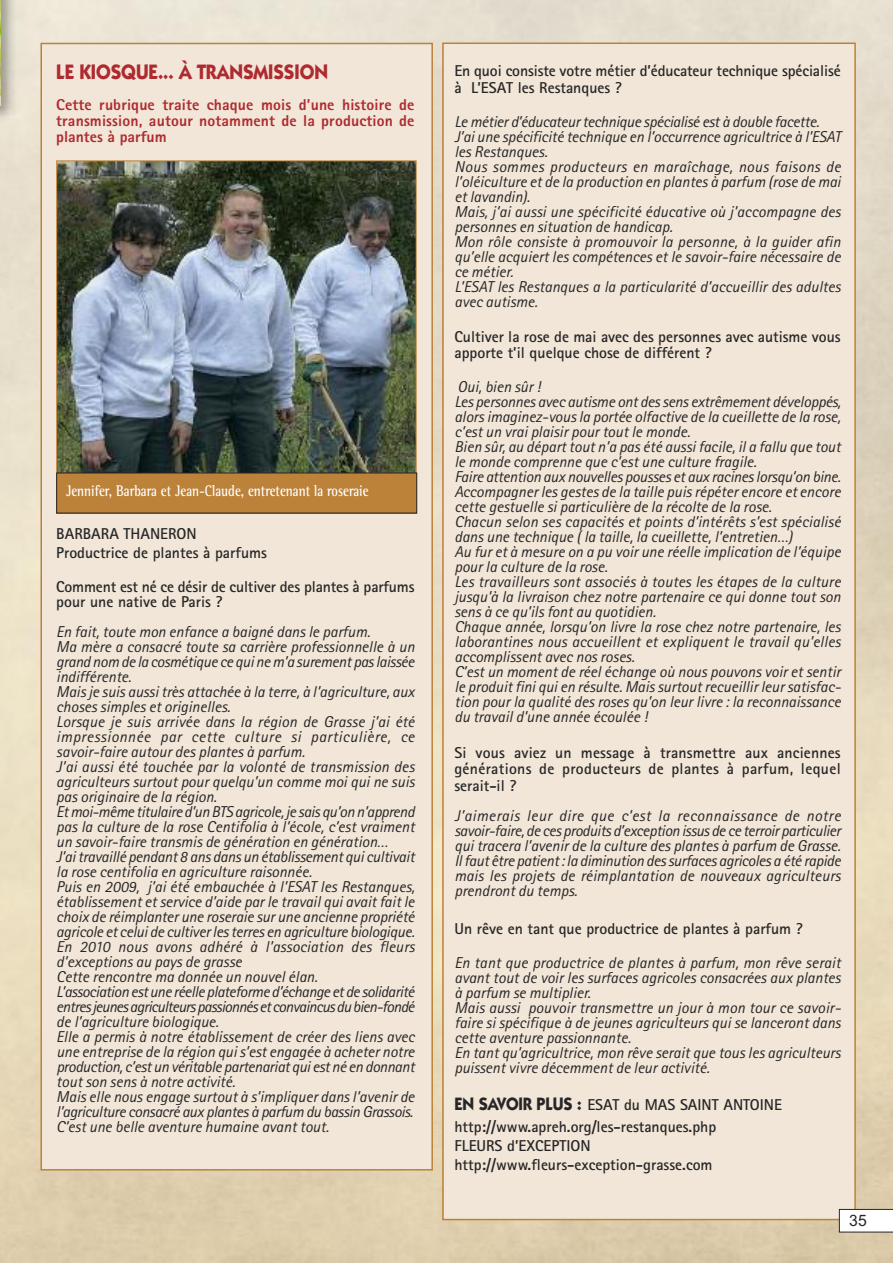
<style>
.page{position:relative;width:893px;height:1263px;background:#fff}
.page>*{position:absolute;margin:0;border:0;box-sizing:border-box;transform-origin:0 0}
.t1{font:700 21px "Itc Kabel";color:#ae2a30;scale:.9 1}
.t2{font:italic 15.75px/15px "Rotis Sans Serif";color:#272627}
.t3{font:700 15.75px/16.5px "Rotis Sans Serif";color:#272627}
.t4{font:800 15.75px/16px "Rotis Sans Serif";letter-spacing:.01em;color:#ae2a30;text-align:justify}
.t5{font:700 15.75px "Rotis Semi Serif";color:#fff;scale:.8 1}
.t6{font:15.75px "Arial";color:#272627}
.s1{font-family:"Itc Kabel";font-size:18px}
</style>
<div class="page">
<img style="left:0;top:0;width:893px;height:1263px">
<div style="left:444px;top:44px;width:410px;height:1175px;background:#f1e6d7"></div>
<svg style="left:839px;top:1209px;width:54px;height:23px"></svg>
<img style="left:0;top:0;width:1px;height:106px">
<div style="left:42px;top:44px;width:389px;height:1125px;background:#f1e6d7"></div>
<div style="left:40px;top:43px;width:393px;height:1127px;border:2px solid #bc8239"></div>
<img style="left:58px;top:162px;width:357px;height:311px">
<div style="left:57px;top:473px;width:360px;height:40px;background:#bc8239"></div>
<h1 class="t1" style="left:56px;top:64px;width:303px">LE KIOSQUE... À TRANSMISSION</h1>
<p class="t4" style="left:56px;top:98px;width:360px">Cette rubrique traite chaque mois d’une histoire de transmission, autour notamment de la production de plantes à parfum</p>
<p class="t5" style="left:66px;top:485px;width:380px">Jennifer, Barbara et Jean-Claude, entretenant la roseraie</p>
<p class="t3" style="left:56px;top:526px;width:212px;line-height:18.9px">BARBARA THANERON<br>Productrice de plantes à parfums</p>
<p class="t3" style="left:56px;top:580px;width:360px;line-height:15px">Comment est né ce désir de cultiver des plantes à parfums pour une native de Paris ?</p>
<p class="t2" style="left:56px;top:625px;width:360px">En fait, toute mon enfance a baigné dans le parfum.<br>Ma mère a consacré toute sa carrière professionnelle à un grand nomde la cosmétique ce qui nem’a surement paslaissée indifférente.<br>Maisje suis aussi très attachée à la terre, à l’agriculture, aux choses simples et originelles.<br>Lorsque je suis arrivée dans la région de Grasse j’ai été impressionnée par cette culture si particulière, ce savoir-faire autour des plantes à parfum.<br>J’ai aussi été touchée par la volonté de transmission des agriculteurs surtout pour quelqu’un comme moi qui ne suis pas originaire de la région.<br>Etmoi-même titulaire d’unBTS agricole, je sais qu’on n’apprend pas la culture de la rose Centifolia à l’école, c’est vraiment un savoir-faire transmis de génération en génération…<br>J’ai travaillé pendant 8 ans dans un établissement qui cultivait la rose centifolia en agriculture raisonnée.<br>Puis en 2009, j’ai été embauchée à l’ESAT les Restanques, établissement et service d’aide par le travail qui avait fait le choix de réimplanter une roseraie sur une ancienne propriété agricole et celui de cultiver les terres en agriculture biologique.<br>En 2010 nous avons adhéré à l’association des fleurs d’exceptions au pays de grasse<br>Cette rencontre ma donnée un nouvel élan.<br>L’associationestune réelle plateforme d’échange et de solidarité entresjeunesagriculteurspassionnésetconvaincusdubien-fondé de l’agriculture biologique.<br>Elle a permis à notre établissement de créer des liens avec une entreprise de la région qui s’est engagée à acheter notre production, c’est un véritable partenariat qui est né en donnant tout son sens à notre activité.<br>Mais elle nous engage surtout à s’impliquer dans l’avenir de l’agriculture consacré aux plantes à parfum du bassin Grassois.<br>C’est une belle aventure humaine avant tout.</p>
<p class="t3" style="left:454px;top:64px;width:388px">En quoi consiste votre métier d’éducateur technique spécialisé à L’ESAT les Restanques ?</p>
<p class="t2" style="left:454px;top:115px;width:388px">Le métier d’éducateur technique spécialisé est à double facette.<br>J’ai une spécificité technique en l’occurrence agricultrice à l’ESAT les Restanques.<br>Nous sommes producteurs en maraîchage, nous faisons de l’oléiculture et de la production en plantes à parfum (rose de mai et lavandin).<br>Mais, j’ai aussi une spécificité éducative où j’accompagne des personnes en situation de handicap.<br>Mon rôle consiste à promouvoir la personne, à la guider afin qu’elle acquiert les compétences et le savoir-faire nécessaire de ce métier.<br>L’ESAT les Restanques a la particularité d’accueillir des adultes avec autisme.</p>
<p class="t3" style="left:454px;top:330px;width:388px">Cultiver la rose de mai avec des personnes avec autisme vous apporte t’il quelque chose de différent ?</p>
<p class="t2" style="left:454px;top:381px;width:388px">Oui, bien sûr !<br>Les personnes avec autisme ont des sens extrêmement développés, alors imaginez-vous la portée olfactive de la cueillette de la rose, c’est un vrai plaisir pour tout le monde.<br>Bien sûr, au départ tout n’a pas été aussi facile, il a fallu que tout le monde comprenne que c’est une culture fragile.<br>Faire attention aux nouvelles pousses et aux racines lorsqu’on bine.<br>Accompagner les gestes de la taille puis répéter encore et encore cette gestuelle si particulière de la récolte de la rose.<br>Chacun selon ses capacités et points d’intérêts s’est spécialisé dans une technique ( la taille, la cueillette, l’entretien…)<br>Au fur et à mesure on a pu voir une réelle implication de l’équipe pour la culture de la rose.<br>Les travailleurs sont associés à toutes les étapes de la culture jusqu’à la livraison chez notre partenaire ce qui donne tout son sens à ce qu’ils font au quotidien.<br>Chaque année, lorsqu’on livre la rose chez notre partenaire, les laborantines nous accueillent et expliquent le travail qu’elles accomplissent avec nos roses.<br>C’est un moment de réel échange où nous pouvons voir et sentir le produit fini qui en résulte. Mais surtout recueillir leur satisfac&shy;tion pour la qualité des roses qu’on leur livre : la reconnaissance du travail d’une année écoulée !</p>
<p class="t3" style="left:454px;top:746px;width:388px;text-align:justify">Si vous aviez un message à transmettre aux anciennes générations de producteurs de plantes à parfum, lequel serait-il ?</p>
<p class="t2" style="left:454px;top:809px;width:388px;text-align:justify">J’aimerais leur dire que c’est la reconnaissance de notre savoir-faire, de ces produits d’exception issus de ce terroir particulier qui tracera l’avenir de la culture des plantes à parfum de Grasse.<br>Il faut être patient : la diminution des surfaces agricoles a été rapide mais les projets de réimplantation de nouveaux agriculteurs prendront du temps.</p>
<p class="t3" style="left:454px;top:921px;width:350px">Un rêve en tant que productrice de plantes à parfum ?</p>
<p class="t2" style="left:454px;top:956px;width:388px">En tant que productrice de plantes à parfum, mon rêve serait avant tout de voir les surfaces agricoles consacrées aux plantes à parfum se multiplier.<br>Mais aussi pouvoir transmettre un jour à mon tour ce savoir&shy;faire si spécifique à de jeunes agriculteurs qui se lanceront dans cette aventure passionnante.<br>En tant qu’agricultrice, mon rêve serait que tous les agriculteurs puissent vivre décemment de leur activité.</p>
<p class="t3" style="left:454px;top:1095px;width:329px;line-height:22.2px"><span class="s1">EN SAVOIR PLUS :</span> ESAT du MAS SAINT ANTOINE http://www.apreh.org/les-restanques.php</p>
<p class="t3" style="left:454px;top:1138px;width:260px;line-height:18.9px">FLEURS d’EXCEPTION http://www.fleurs-exception-grasse.com</p>
<p class="t6" style="left:849px;top:1211px;width:19px">35</p>
</div>
